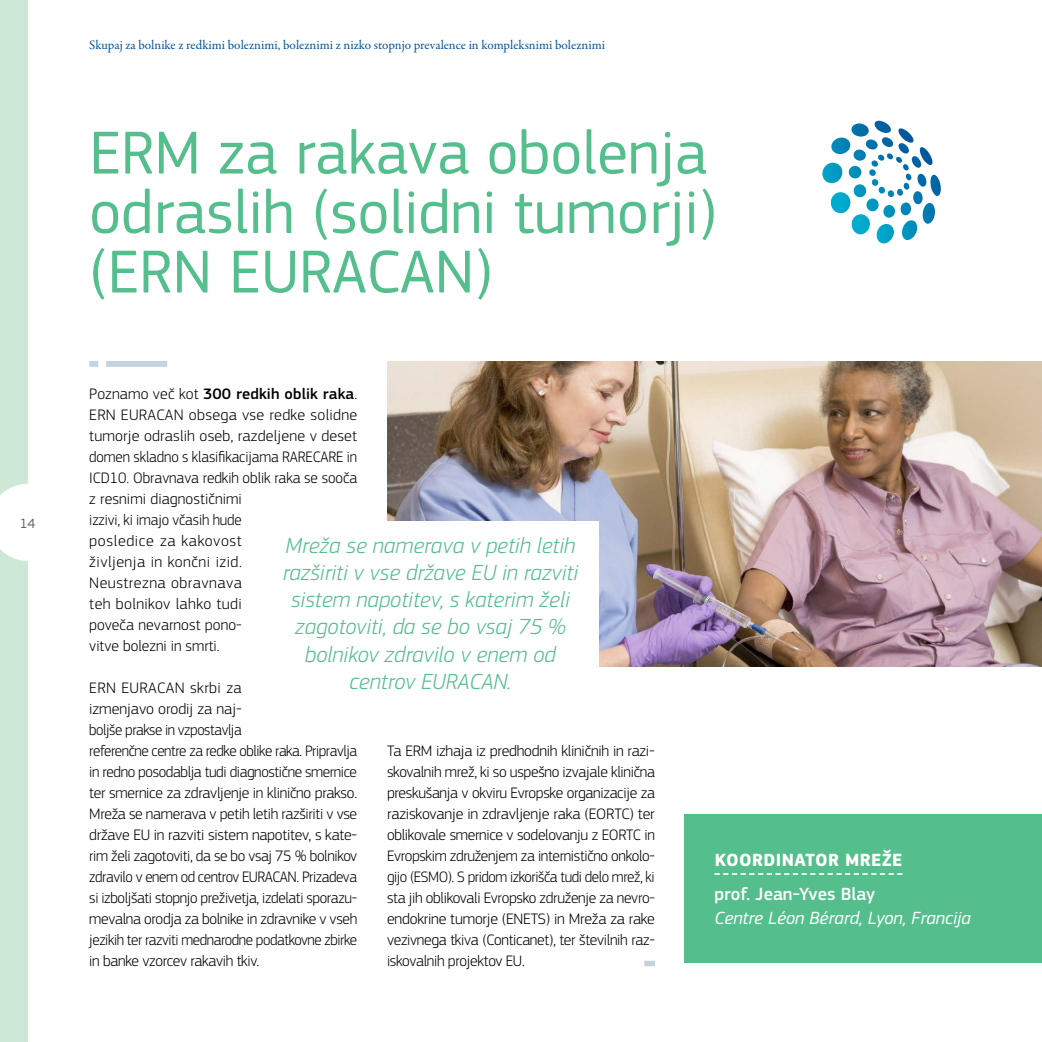
<style>
.page{position:relative;width:1042px;height:1042px;background:#fff}
.page>*{position:absolute;margin:0;border:0;box-sizing:border-box;transform-origin:0 0}
.t1{font:63px/59.5px "EC Square Sans Pro";color:#55be8d}
.t2{font:italic 300 22.75px/27.1px "EC Square Sans Pro";color:#55be8d;text-align:center}
.t3{font:italic 18.38px "EC Square Sans Pro";color:#fff}
.t4{font:500 18.38px "EC Square Sans Pro";color:#fff}
.t5{font:700 18.38px "EC Square Sans Pro";letter-spacing:.02em;color:#fff}
.t6{font:300 15.75px/21px "EC Square Sans Pro";letter-spacing:-.02em;color:#000;text-align:justify}
.t7{font:300 15.75px/21px "EC Square Sans Pro";letter-spacing:.005em;color:#000}
.t8{font:14px "EC Square Sans Pro";color:#636466}
.t9{font:13.12px "Garamond Premr Pro";color:#00529c}
.s1{font-weight:500}
</style>
<div class="page">
<img style="left:387px;top:362px;width:655px;height:304px">
<div style="left:685px;top:814px;width:357px;height:148px;background:#55be8d"></div>
<svg style="left:714px;top:873px;width:188px;height:2px"></svg>
<div style="left:262px;top:521px;width:337px;height:183px;background:#fff"></div>
<svg style="left:387px;top:961px;width:268px;height:5px"></svg>
<svg style="left:89px;top:361px;width:79px;height:6px"></svg>
<div style="left:0;top:0;width:28px;height:1042px;background:#cde8d7"></div>
<svg style="left:0;top:484px;width:28px;height:77px;background:#fafcfb"></svg>
<svg style="left:822px;top:120px;width:119px;height:124px"></svg>
<p class="t8" style="left:20px;top:515px;width:17px">14</p>
<p class="t9" style="left:89px;top:37px;width:517px">Skupaj za bolnike z redkimi boleznimi, boleznimi z nizko stopnjo prevalence in kompleksnimi boleznimi</p>
<h1 class="t1" style="left:89px;top:123px;width:629px">ERM za rakava obolenja odraslih (solidni tumorji) (ERN EURACAN)</h1>
<p class="t7" style="left:89px;top:383px;width:270px">Poznamo več kot <span class="s1">300 redkih oblik raka</span>.<br>ERN EURACAN obsega vse redke solidne tumorje odraslih oseb, razdeljene v deset domen skladno s klasifikacijama RARECARE in<br>ICD10. Obravnava redkih oblik raka se sooča z resnimi diagnostičnimi<br>izzivi, ki imajo včasih hude<br>posledice za kakovost<br>življenja in končni izid.<br>Neustrezna obravnava<br>teh bolnikov lahko tudi<br>poveča nevarnost pono-<br>vitve bolezni in smrti.</p>
<p class="t6" style="left:89px;top:677px;width:270px;text-align:left">ERN EURACAN skrbi za<br>izmenjavo orodij za naj-<br>boljše prakse in vzpostavlja<br>referenčne centre za redke oblike raka. Pripravlja in redno posodablja tudi diagnostične smernice ter smernice za zdravljenje in klinično prakso.<br>Mreža se namerava v petih letih razširiti v vse države EU in razviti sistem napotitev, s kate&shy;rim želi zagotoviti, da se bo vsaj 75 % bolnikov zdravilo v enem od centrov EURACAN. Prizadeva si izboljšati stopnjo preživetja, izdelati sporazu&shy;mevalna orodja za bolnike in zdravnike v vseh jezikih ter razviti mednarodne podatkovne zbirke in banke vzorcev rakavih tkiv.</p>
<h2 class="t2" style="left:283px;top:532px;width:297px">Mreža se namerava v petih letih razširiti v vse države EU in razviti sistem napotitev, s katerim želi zagotoviti, da se bo vsaj 75 % bolnikov zdravilo v enem od centrov EURACAN.</h2>
<p class="t6" style="left:387px;top:740px;width:269px">Ta ERM izhaja iz predhodnih kliničnih in razi&shy;skovalnih mrež, ki so uspešno izvajale klinična preskušanja v okviru Evropske organizacije za raziskovanje in zdravljenje raka (EORTC) ter oblikovale smernice v sodelovanju z EORTC in Evropskim združenjem za internistično onkolo&shy;gijo (ESMO). S pridom izkorišča tudi delo mrež, ki sta jih oblikovali Evropsko združenje za nevro&shy;endokrine tumorje (ENETS) in Mreža za rake vezivnega tkiva (Conticanet), ter številnih raz&shy;iskovalnih projektov EU.</p>
<p class="t5" style="left:715px;top:849px;width:189px">KOORDINATOR MREŽE</p>
<p class="t4" style="left:714px;top:883px;width:162px">prof. Jean-Yves Blay</p>
<p class="t3" style="left:714px;top:907px;width:258px">Centre Léon Bérard, Lyon, Francija</p>
</div>
